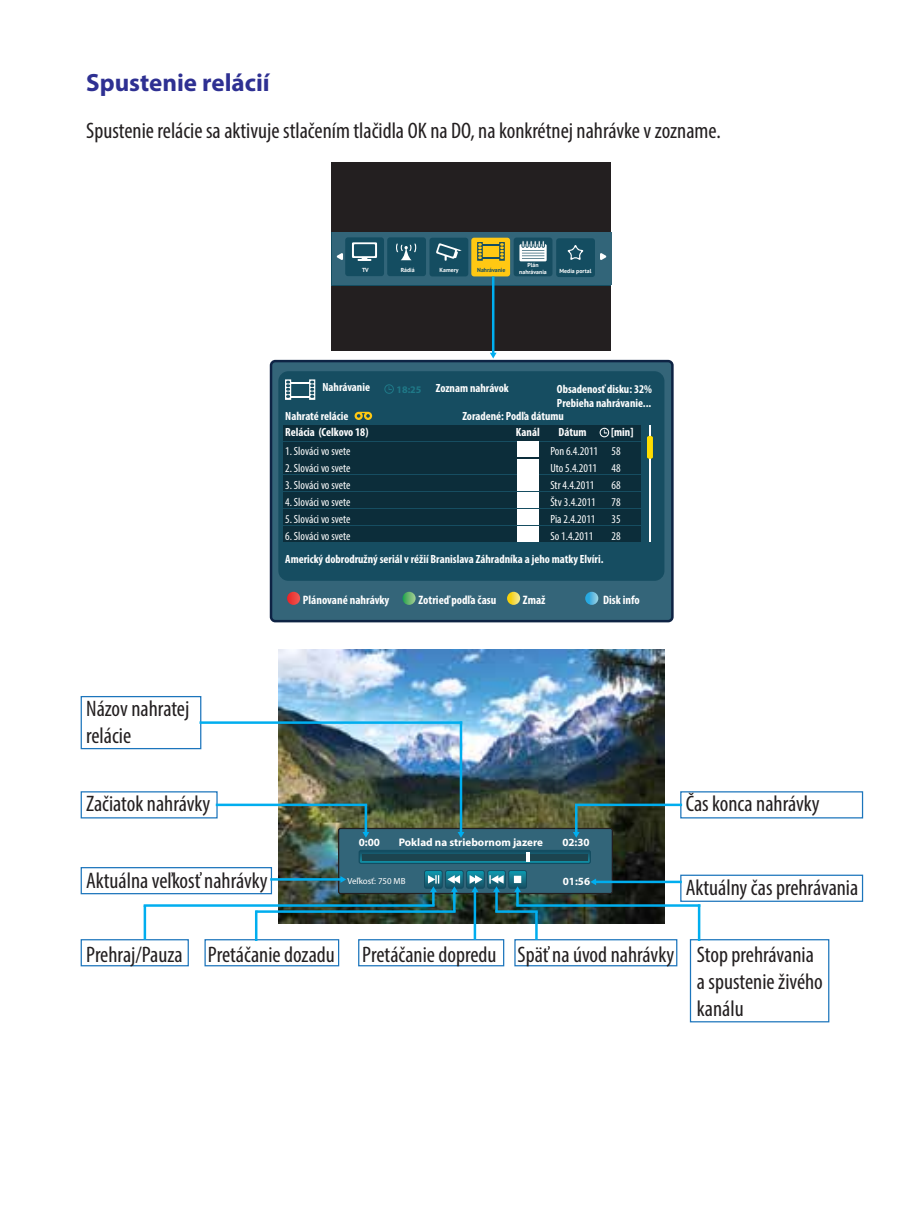
<style>
.page{position:relative;width:922px;height:1205px;background:#fff}
.page>*{position:absolute;margin:0;border:0;box-sizing:border-box;transform-origin:0 0}
.t1{font:700 25px "Myriad Pro";color:#2e3092}
.t2{font:condensed 22.5px/27px "Myriad Pro";color:#231f20}
.t3{font:700 condensed 12.25px "Myriad Pro";color:#fff}
.t4{font:700 condensed 12px/14.2px "Myriad Pro";color:#fff}
.t5{font:condensed 12px/17px "Myriad Pro";color:#fff}
.t6{font:700 11px "Myriad Pro";color:#fff}
.t7{font:700 10px "Myriad Pro";color:#1f7887}
.t8{font:9px "Myriad Pro";color:#fff}
.t9{font:700 5.75px/7px "PT Sans";color:#fff;text-align:center}
.t10{font:700 5.75px "PT Sans";color:#164d61}
</style>
<div class="page">
<div style="left:81px;top:696px;width:120px;height:53px;border:1px solid #1c75bc"></div>
<div style="left:689px;top:939px;width:140px;height:83px;border:1px solid #1c75bc"></div>
<div style="left:81px;top:791px;width:136px;height:27px;border:1px solid #1c75bc"></div>
<div style="left:81px;top:867px;width:191px;height:27px;border:1px solid #1c75bc"></div>
<div style="left:81px;top:939px;width:108px;height:27px;border:1px solid #1c75bc"></div>
<div style="left:358px;top:939px;width:146px;height:27px;border:1px solid #1c75bc"></div>
<div style="left:514px;top:939px;width:163px;height:27px;border:1px solid #1c75bc"></div>
<div style="left:680px;top:874px;width:182px;height:28px;border:1px solid #1c75bc"></div>
<div style="left:680px;top:791px;width:182px;height:27px;border:1px solid #1c75bc"></div>
<div style="left:204px;top:939px;width:135px;height:27px;border:1px solid #1c75bc"></div>
<div style="left:331px;top:162px;width:280px;height:189px;background:#231f20"></div>
<svg style="left:331px;top:232px;width:280px;height:53px"></svg>
<div style="left:332px;top:233px;width:279px;height:52px;background:#326579"></div>
<div style="left:429px;top:238px;width:39px;height:38px;background:#144d61;border-radius:3px"></div>
<div style="left:471px;top:238px;width:39px;height:38px;background:#ffc813;border-radius:3px"></div>
<div style="left:345px;top:237px;width:39px;height:39px;background:#144d61;border-radius:3px"></div>
<div style="left:387px;top:237px;width:39px;height:39px;background:#144d61;border-radius:3px"></div>
<svg style="left:352px;top:242px;width:25px;height:19px"></svg>
<svg style="left:396px;top:244px;width:20px;height:16px"></svg>
<svg style="left:436px;top:243px;width:25px;height:18px"></svg>
<svg style="left:600px;top:253px;width:6px;height:7px"></svg>
<svg style="left:336px;top:253px;width:7px;height:7px"></svg>
<div style="left:556px;top:238px;width:39px;height:39px;background:#144d61;border-radius:3px"></div>
<svg style="left:567px;top:245px;width:16px;height:15px"></svg>
<div style="left:477px;top:242px;width:5px;height:19px;background:#164d61"></div>
<div style="left:499px;top:242px;width:5px;height:19px;background:#164d61"></div>
<svg style="left:478px;top:243px;width:25px;height:16px"></svg>
<div style="left:513px;top:238px;width:39px;height:38px;background:#164d61;border-radius:3px"></div>
<svg style="left:519px;top:241px;width:27px;height:20px"></svg>
<svg style="left:490px;top:353px;width:6px;height:5px"></svg>
<hr style="left:492px;top:276px;width:2px;height:78px;background:#00aeef">
<div style="left:271px;top:361px;width:401px;height:260px;background:#346579;border-radius:4px"></div>
<div style="left:270px;top:360px;width:403px;height:262px;border:2px solid #0e2344;border-radius:4px"></div>
<div style="left:278px;top:371px;width:386px;height:210px;background:#164d61;border-radius:10px"></div>
<svg style="left:384px;top:384px;width:10px;height:10px"></svg>
<svg style="left:287px;top:592px;width:13px;height:13px"></svg>
<svg style="left:402px;top:592px;width:13px;height:13px"></svg>
<svg style="left:507px;top:592px;width:13px;height:13px"></svg>
<svg style="left:585px;top:592px;width:13px;height:13px"></svg>
<div style="left:283px;top:493px;width:358px;height:15px;background:#0c2d3a"></div>
<div style="left:283px;top:510px;width:358px;height:15px;background:#0c2d3a"></div>
<div style="left:283px;top:527px;width:358px;height:15px;background:#0c2d3a"></div>
<div style="left:283px;top:476px;width:358px;height:15px;background:#0c2d3a"></div>
<div style="left:283px;top:459px;width:358px;height:15px;background:#0c2d3a"></div>
<div style="left:283px;top:442px;width:358px;height:15px;background:#0c2d3a"></div>
<div style="left:283px;top:425px;width:358px;height:15px;background:#0c2d3a"></div>
<hr style="left:649px;top:425px;width:1px;height:116px;background:#fff">
<svg style="left:647px;top:436px;width:5px;height:23px"></svg>
<div style="left:517px;top:442px;width:21px;height:15px;background:#fff"></div>
<div style="left:517px;top:459px;width:21px;height:15px;background:#fff"></div>
<div style="left:517px;top:476px;width:21px;height:15px;background:#fff"></div>
<div style="left:517px;top:493px;width:21px;height:15px;background:#fff"></div>
<div style="left:517px;top:510px;width:21px;height:15px;background:#fff"></div>
<div style="left:517px;top:527px;width:21px;height:15px;background:#fff"></div>
<svg style="left:354px;top:412px;width:18px;height:8px"></svg>
<svg style="left:285px;top:379px;width:6px;height:21px"></svg>
<svg style="left:309px;top:379px;width:6px;height:21px"></svg>
<svg style="left:286px;top:381px;width:28px;height:17px"></svg>
<svg style="left:599px;top:428px;width:10px;height:9px"></svg>
<img style="left:279px;top:650px;width:385px;height:273px">
<div style="left:338px;top:828px;width:274px;height:65px;background:#326579;border-radius:2px"></div>
<div style="left:338px;top:828px;width:274px;height:66px;border:1px solid #231f20;border-radius:2px"></div>
<svg style="left:360px;top:852px;width:229px;height:10px"></svg>
<div style="left:358px;top:850px;width:233px;height:14px;border:1px solid #144d61;border-radius:2px"></div>
<div style="left:362px;top:854px;width:225px;height:6px;background:#1c444f"></div>
<hr style="left:526px;top:852px;width:4px;height:10px;background:#fff">
<hr style="left:201px;top:721px;width:260px;height:3px;background:#00aeef">
<hr style="left:459px;top:722px;width:3px;height:110px;background:#00aeef">
<svg style="left:457px;top:832px;width:7px;height:6px"></svg>
<svg style="left:362px;top:832px;width:7px;height:6px"></svg>
<svg style="left:340px;top:876px;width:6px;height:7px"></svg>
<hr style="left:217px;top:803px;width:149px;height:3px;background:#00aeef">
<hr style="left:576px;top:803px;width:104px;height:3px;background:#00aeef">
<hr style="left:364px;top:805px;width:3px;height:30px;background:#00aeef">
<svg style="left:573px;top:832px;width:6px;height:6px"></svg>
<svg style="left:590px;top:878px;width:6px;height:7px"></svg>
<hr style="left:575px;top:805px;width:2px;height:30px;background:#00aeef">
<hr style="left:271px;top:878px;width:71px;height:2px;background:#00aeef">
<hr style="left:596px;top:880px;width:84px;height:3px;background:#00aeef">
<hr style="left:453px;top:890px;width:2px;height:21px;background:#00aeef">
<hr style="left:495px;top:890px;width:2px;height:21px;background:#00aeef">
<hr style="left:473px;top:890px;width:3px;height:50px;background:#00aeef">
<svg style="left:424px;top:870px;width:102px;height:35px"></svg>
<hr style="left:535px;top:911px;width:2px;height:29px;background:#00aeef">
<hr style="left:145px;top:904px;width:288px;height:3px;background:#00aeef">
<hr style="left:517px;top:904px;width:182px;height:3px;background:#00aeef">
<hr style="left:257px;top:910px;width:197px;height:3px;background:#00aeef">
<hr style="left:496px;top:910px;width:40px;height:3px;background:#00aeef">
<hr style="left:144px;top:905px;width:2px;height:35px;background:#00aeef">
<hr style="left:255px;top:911px;width:2px;height:29px;background:#00aeef">
<hr style="left:697px;top:905px;width:3px;height:35px;background:#00aeef">
<p class="t1" style="left:86px;top:67px;width:185px">Spustenie relácií</p>
<p class="t2" style="left:86px;top:117px;width:636px">Spustenie relácie sa aktivuje stlačením tlačidla OK na DO, na konkrétnej nahrávke v zozname.</p>
<p class="t9" style="left:519px;top:262px;width:29px">Plán nahrávania</p>
<p class="t9" style="left:362px;top:267px;width:8px">TV</p>
<p class="t9" style="left:400px;top:266px;width:16px">Rádiá</p>
<p class="t9" style="left:439px;top:266px;width:20px">Kamery</p>
<p class="t10" style="left:477px;top:266px;width:30px">Nahrávanie</p>
<p class="t9" style="left:559px;top:267px;width:33px">Media portal</p>
<p class="t4" style="left:322px;top:380px;width:49px">Nahrávanie</p>
<p class="t7" style="left:396px;top:383px;width:27px">18:25</p>
<p class="t4" style="left:435px;top:381px;width:74px">Zoznam nahrávok</p>
<p class="t4" style="left:557px;top:382px;width:96px">Obsadenosť disku: 32%<br>Prebieha nahrávanie...</p>
<p class="t4" style="left:285px;top:409px;width:65px">Nahraté relácie</p>
<p class="t4" style="left:462px;top:409px;width:103px">Zoradené: Podľa dátumu</p>
<p class="t4" style="left:285px;top:424px;width:85px">Relácia (Celkovo 18)</p>
<p class="t4" style="left:515px;top:424px;width:25px">Kanál</p>
<p class="t4" style="left:558px;top:424px;width:29px">Dátum</p>
<p class="t4" style="left:611px;top:424px;width:24px">[min]</p>
<p class="t5" style="left:285px;top:442px;width:67px">1. Slováci vo svete</p>
<p class="t5" style="left:550px;top:442px;width:72px">Pon 6.4.2011 58<br>Uto 5.4.2011<br>Str 4.4.2011<br>Štv 3.4.2011<br>Pia 2.4.2011<br>So 1.4.2011</p>
<p class="t5" style="left:285px;top:459px;width:67px">2. Slováci vo svete</p>
<p class="t5" style="left:611px;top:459px;width:11px">48</p>
<p class="t5" style="left:285px;top:476px;width:67px">3. Slováci vo svete</p>
<p class="t5" style="left:611px;top:476px;width:11px">68</p>
<p class="t5" style="left:285px;top:493px;width:67px">4. Slováci vo svete</p>
<p class="t5" style="left:611px;top:493px;width:11px">78</p>
<p class="t5" style="left:285px;top:510px;width:67px">5. Slováci vo svete</p>
<p class="t5" style="left:611px;top:510px;width:11px">35</p>
<p class="t5" style="left:285px;top:527px;width:67px">6. Slováci vo svete</p>
<p class="t5" style="left:611px;top:527px;width:11px">28</p>
<p class="t4" style="left:285px;top:552px;width:320px">Americký dobrodružný seriál v réžií Branislava Záhradníka a jeho matky Elvíri.</p>
<p class="t3" style="left:523px;top:592px;width:24px">Zmaž</p>
<p class="t3" style="left:603px;top:592px;width:38px">Disk info</p>
<p class="t3" style="left:303px;top:592px;width:88px">Plánované nahrávky</p>
<p class="t3" style="left:418px;top:592px;width:79px">Zotrieď podľa času</p>
<p class="t2" style="left:86px;top:695px;width:105px">Názov nahratej relácie</p>
<p class="t2" style="left:86px;top:790px;width:126px">Začiatok nahrávky</p>
<p class="t2" style="left:86px;top:867px;width:183px">Aktuálna veľkosť nahrávky</p>
<p class="t6" style="left:398px;top:835px;width:146px">Poklad na striebornom jazere</p>
<p class="t6" style="left:562px;top:835px;width:29px">02:30</p>
<p class="t6" style="left:562px;top:874px;width:29px">01:56</p>
<p class="t6" style="left:358px;top:835px;width:23px">0:00</p>
<p class="t8" style="left:347px;top:876px;width:60px">Veľkosť: 750 MB</p>
<p class="t2" style="left:685px;top:790px;width:135px">Čas konca nahrávky</p>
<p class="t2" style="left:685px;top:873px;width:174px">Aktuálny čas prehrávania</p>
<p class="t2" style="left:696px;top:941px;width:127px;text-indent:-610px">Prehraj/Pauza Pretáčanie dozadu Pretáčanie dopredu Späť na úvod nahrávky Stop prehrávania a spustenie živého kanálu</p>
</div>
